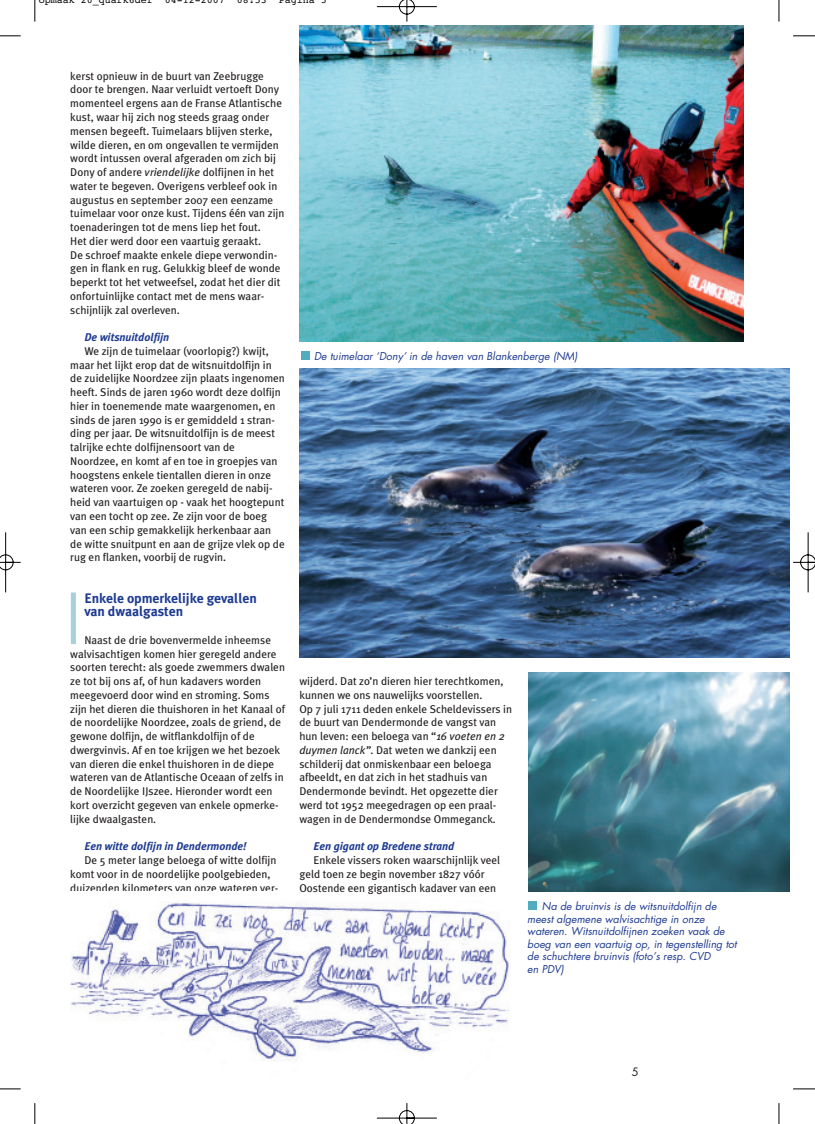
<style>
.page{position:relative;width:815px;height:1124px;background:#fff}
.page>*{position:absolute;margin:0;border:0;box-sizing:border-box;transform-origin:0 0}
.t1{font:700 13.75px/13.8px "Meta Plus";letter-spacing:-.005em;color:#1e3b92}
.t2{font:11.25px/13.8px "Meta Plus";color:#231f20}
.t3{font:italic 700 11.25px "Meta Plus";letter-spacing:-.005em;color:#1e3b92}
.t4{font:11.25px "Futura";color:#231f20}
.t5{font:italic 10.62px/12.5px "Futura";color:#1e3b92}
.t6{font:10px "Courier";color:#000}
.s1{font-style:italic}
</style>
<div class="page">
<img style="left:0;top:0;width:815px;height:1123px">
<p class="t6" style="left:39px;top:-3px;width:290px">opmaak 20_quark6def 04-12-2007 08:53 Pag na 5</p>
<p class="t2" style="left:70px;top:70px;width:216px">kerst opnieuw in de buurt van Zeebrugge door te brengen. Naar verluidt vertoeft Dony momenteel ergens aan de Franse Atlantische kust, waar hij zich nog steeds graag onder mensen begeeft. Tuimelaars blijven sterke, wilde dieren, en om ongevallen te vermijden wordt intussen overal afgeraden om zich bij Dony of andere <span class="s1">vriendelijke</span> dolfijnen in het water te begeven. Overigens verbleef ook in augustus en september 2007 een eenzame tuimelaar voor onze kust. Tijdens één van zijn toenaderingen tot de mens liep het fout.<br>Het dier werd door een vaartuig geraakt.<br>De schroef maakte enkele diepe verwondin&shy;gen in flank en rug. Gelukkig bleef de wonde beperkt tot het vetweefsel, zodat het dier dit onfortuinlijke contact met de mens waar&shy;schijnlijk zal overleven.</p>
<p class="t3" style="left:84px;top:333px;width:86px">De witsnuitdolfijn</p>
<p class="t2" style="left:70px;top:345px;width:216px;text-indent:14px">We zijn de tuimelaar (voorlopig?) kwijt, maar het lijkt erop dat de witsnuitdolfijn in de zuidelijke Noordzee zijn plaats ingenomen heeft. Sinds de jaren 1960 wordt deze dolfijn hier in toenemende mate waargenomen, en sinds de jaren 1990 is er gemiddeld 1 stran&shy;ding per jaar. De witsnuitdolfijn is de meest talrijke echte dolfijnensoort van de Noordzee, en komt af en toe in groepjes van hoogstens enkele tientallen dieren in onze wateren voor. Ze zoeken geregeld de nabij&shy;heid van vaartuigen op - vaak het hoogtepunt van een tocht op zee. Ze zijn voor de boeg van een schip gemakkelijk herkenbaar aan de witte snuitpunt en aan de grijze vlek op de rug en flanken, voorbij de rugvin.</p>
<p class="t1" style="left:84px;top:592px;width:174px">Enkele opmerkelijke gevallen van dwaalgasten</p>
<p class="t2" style="left:70px;top:634px;width:216px;text-indent:14px">Naast de drie bovenvermelde inheemse walvisachtigen komen hier geregeld andere soorten terecht: als goede zwemmers dwalen ze tot bij ons af, of hun kadavers worden meegevoerd door wind en stroming. Soms zijn het dieren die thuishoren in het Kanaal of de noordelijke Noordzee, zoals de griend, de gewone dolfijn, de witflankdolfijn of de dwergvinvis. Af en toe krijgen we het bezoek van dieren die enkel thuishoren in de diepe wateren van de Atlantische Oceaan of zelfs in de Noordelijke IJszee. Hieronder wordt een kort overzicht gegeven van enkele opmerke&shy;lijke dwaalgasten.</p>
<p class="t3" style="left:84px;top:842px;width:164px">Een witte dolfijn in Dendermonde!</p>
<p class="t2" style="left:70px;top:854px;width:210px;text-indent:14px">De 5 meter lange beloega of witte dolfijn komt voor in de noordelijke poolgebieden, duizenden kilometers van onze wateren ver-</p>
<p class="t5" style="left:314px;top:351px;width:267px">De tuimelaar ‘Dony ’ in de haven van Blankenberge (NM)</p>
<p class="t2" style="left:299px;top:675px;width:214px">wijderd. Dat zo’n dieren hier terechtkomen, kunnen we ons nauwelijks voorstellen.<br>Op 7 juli 1711 deden enkele Scheldevissers in de buurt van Dendermonde de vangst van hun leven: een beloega van “<span class="s1">16 voeten en 2 duymen lanck”</span>. Dat weten we dankzij een schilderij dat onmiskenbaar een beloega afbeeldt, en dat zich in het stadhuis van Dendermonde bevindt. Het opgezette dier werd tot 1952 meegedragen op een praal&shy;wagen in de Dendermondse Ommeganck.</p>
<p class="t3" style="left:314px;top:842px;width:142px">Een gigant op Bredene strand</p>
<p class="t2" style="left:299px;top:854px;width:202px;text-indent:14px">Enkele vissers roken waarschijnlijk veel geld toen ze begin november 1827 vóór<br>Oostende een gigantisch kadaver van een</p>
<p class="t5" style="left:527px;top:901px;width:213px;text-indent:15px">Na de bruinvis is de witsnuitdolfijn de meest algemene walvisachtige in onze wateren. Witsnuitdolfijnen zoeken vaak de boeg van een vaartuig op, in tegenstelling tot de schuchtere bruinvis (foto’s resp. CVD<br>en PDV)</p>
<p class="t4" style="left:632px;top:1066px;width:8px">5</p>
</div>
